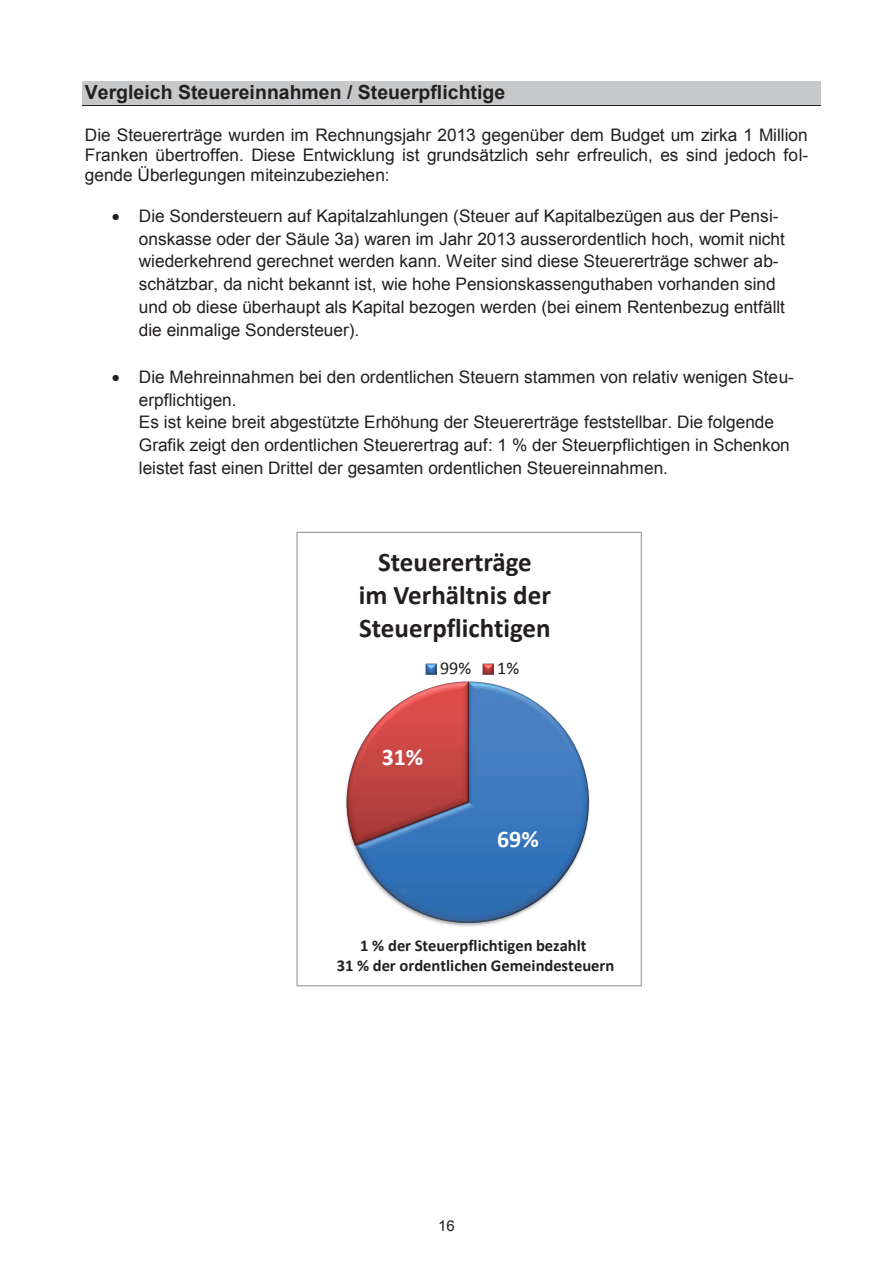
<style>
.page{position:relative;width:893px;height:1263px;background:#fff}
.page>*{position:absolute;margin:0;border:0;box-sizing:border-box;transform-origin:0 0}
.t1{font:700 27px/33px "Calibri";color:#231f20;text-align:center}
.t2{font:700 24px "Calibri";color:#fff}
.t3{font:700 19.5px "Arial";color:#231f20}
.t4{font:18px "Calibri";color:#231f20}
.t5{font:17.25px/22.8px "Arial";letter-spacing:-.005em;color:#231f20}
.t6{font:700 16.5px/20.1px "Calibri";color:#231f20;text-align:center}
.t7{font:15px "Arial";color:#231f20}
</style>
<div class="page">
<div style="left:83px;top:81px;width:738px;height:24px;background:#c7c8ca"></div>
<hr style="left:83px;top:105px;width:738px;height:1px;background:#231f20">
<img style="left:436px;top:787px;width:154px;height:140px">
<img style="left:355px;top:681px;width:233px;height:241px">
<img style="left:347px;top:681px;width:121px;height:165px">
<div style="left:296px;top:532px;width:346px;height:454px;border:1px solid #989a9d"></div>
<svg style="left:425px;top:664px;width:11px;height:10px"></svg>
<svg style="left:482px;top:664px;width:11px;height:10px"></svg>
<p class="t3" style="left:85px;top:79px;width:422px">Vergleich Steuereinnahmen / Steuerpflichtige</p>
<p class="t5" style="left:85px;top:126px;width:725px;line-height:19.8px;text-align:justify">Die Steuererträge wurden im Rechnungsjahr 2013 gegenüber dem Budget um zirka 1 Million Franken übertroffen. Diese Entwicklung ist grundsätzlich sehr erfreulich, es sind jedoch fol&shy;gende Überlegungen miteinzubeziehen:</p>
<p class="t5" style="left:139px;top:205px;width:648px;text-indent:-27px">• Die Sondersteuern auf Kapitalzahlungen (Steuer auf Kapitalbezügen aus der Pensi&shy;onskasse oder der Säule 3a) waren im Jahr 2013 ausserordentlich hoch, womit nicht wiederkehrend gerechnet werden kann. Weiter sind diese Steuererträge schwer ab&shy;schätzbar, da nicht bekannt ist, wie hohe Pensionskassenguthaben vorhanden sind und ob diese überhaupt als Kapital bezogen werden (bei einem Rentenbezug entfällt die einmalige Sondersteuer).</p>
<p class="t5" style="left:139px;top:365px;width:661px;text-indent:-27px">• Die Mehreinnahmen bei den ordentlichen Steuern stammen von relativ wenigen Steu&shy;erpflichtigen.<br>Es ist keine breit abgestützte Erhöhung der Steuererträge feststellbar. Die folgende Grafik den ordentlichen Steuerertrag auf: 1 % der Steuerpflichtigen in Schenkon leistet fast einen Drittel der gesamten ordentlichen Steuereinnahmen.</p>
<p class="t5" style="left:139px;top:434px;width:652px;text-indent:51px">z igt den ordentlich n Steuerertrag auf: 1 % der Steuerpflichtigen in Schenkon leistet fast einen Drittel der gesamt</p>
<p class="t5" style="left:428px;top:457px;width:241px">ord tlichen Steuereinnahmen.</p>
<h1 class="t1" style="left:359px;top:546px;width:194px">Steuererträge<br>im Verhältnis der<br>Steuerpflichtigen</h1>
<p class="t4" style="left:440px;top:657px;width:33px">99%</p>
<p class="t4" style="left:497px;top:657px;width:24px">1%</p>
<h2 class="t2" style="left:382px;top:742px;width:43px">31%</h2>
<h2 class="t2" style="left:497px;top:823px;width:43px">69%</h2>
<p class="t6" style="left:337px;top:936px;width:279px">1 % der Steuerpflichtigen bezahlt<br>31 % der ordentlichen Gemeindesteuern</p>
<p class="t7" style="left:438px;top:1216px;width:18px">16</p>
</div>
